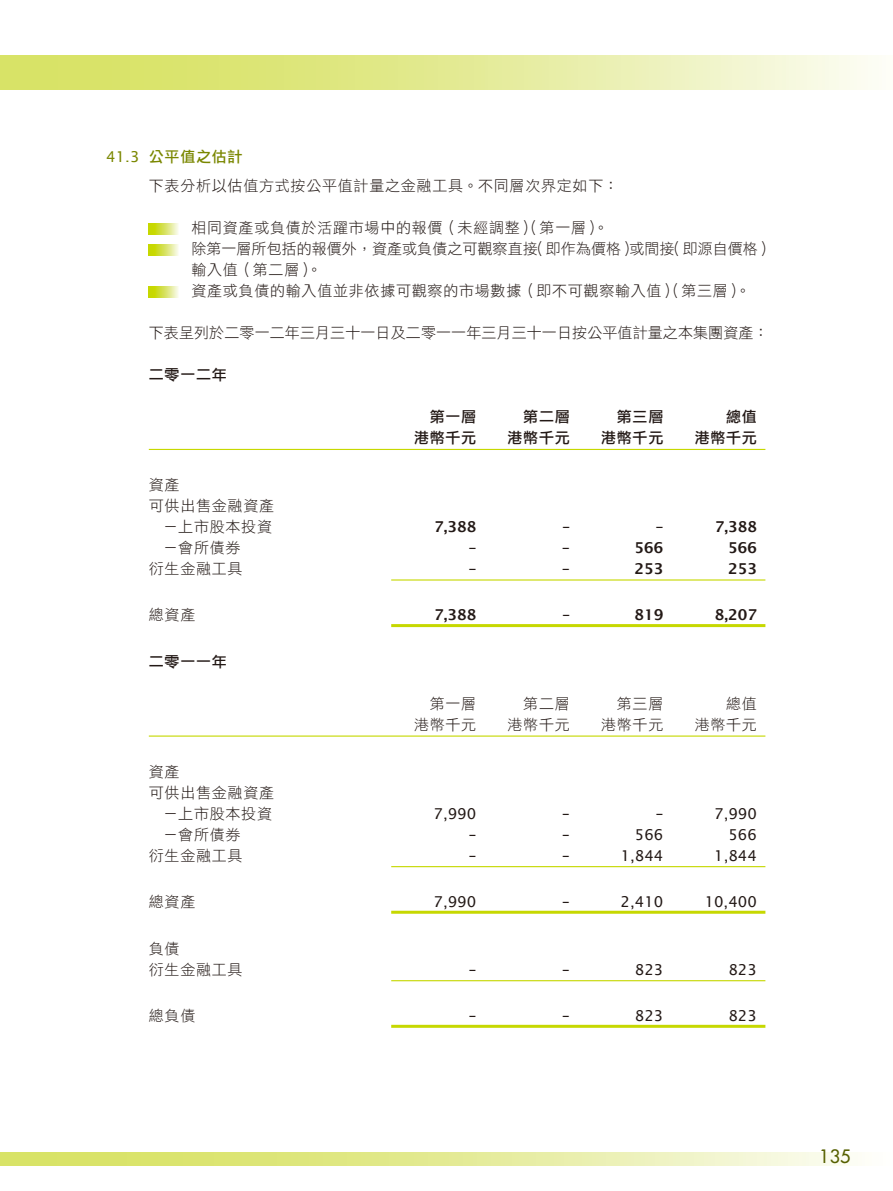
<style>
.page{position:relative;width:893px;height:1191px;background:#fff}
.page>*{position:absolute;margin:0;border:0;box-sizing:border-box;transform-origin:0 0}
.t1{font:500 18px "Futura Std";color:#566000}
.t2{font:15px/21px "DF Li Hei Std W3 E Ten B5 H";letter-spacing:.05em;color:#231916}
.t3{font:15px "Lucida Sans";color:#231916}
.t4{font:600 15px "Lucida Sans";color:#231916}
.t5{font:15px "DF Li Hei Std W3 E Ten B5 H";letter-spacing:.01em;color:#231916}
.t6{font:15px "DF Li Hei Std W5 E Ten B5 H";letter-spacing:.05em;color:#231916}
.t7{font:15px "DF Li Hei Std W5 E Ten B5 H";letter-spacing:.05em;color:#7a8700}
.s1{font-family:"Lucida Sans"}
</style>
<div class="page">
<svg style="left:0;top:1152px;width:858px;height:13px;background:#e5eb9a"></svg>
<svg style="left:0;top:55px;width:879px;height:34px;background:#e5eb9a"></svg>
<svg style="left:149px;top:223px;width:30px;height:11px"></svg>
<svg style="left:149px;top:244px;width:30px;height:11px"></svg>
<svg style="left:149px;top:286px;width:30px;height:11px"></svg>
<hr style="left:149px;top:449px;width:616px;height:1px;background:#c6d800">
<hr style="left:391px;top:579px;width:374px;height:1px;background:#c6d800">
<hr style="left:391px;top:624px;width:374px;height:3px;background:#c6d800">
<hr style="left:149px;top:735px;width:616px;height:1px;background:#c6d800">
<hr style="left:391px;top:866px;width:374px;height:1px;background:#c6d800">
<hr style="left:391px;top:910px;width:374px;height:3px;background:#c6d800">
<hr style="left:391px;top:980px;width:374px;height:1px;background:#c6d800">
<hr style="left:391px;top:1024px;width:374px;height:3px;background:#c6d800">
<p class="t7" style="left:106px;top:150px;width:138px"><span class="s1">41.3</span> 公平值之估計</p>
<p class="t2" style="left:149px;top:177px;width:471px">下表分析以估值方式按公平值計量之金融工具。不同層次界定如下：</p>
<p class="t2" style="left:191px;top:219px;width:583px">相同資產或負債於活躍市場中的報價（未經調整）（第一層）。<br>除第一層所包括的報價外，資產或負債之可觀察直接（即作為價格）或間接（即源自價格）輸入值（第二層）。<br>資產或負債的輸入值並非依據可觀察的市場數據（即不可觀察輸入值）（第三層）。</p>
<p class="t5" style="left:149px;top:327px;width:621px">下表呈列於二零一二年三月三十一日及二零一一年三月三十一日按公平值計量之本集團資產：</p>
<p class="t6" style="left:149px;top:369px;width:79px">二零一二年</p>
<p class="t6" style="left:430px;top:411px;width:48px">第一層</p>
<p class="t6" style="left:523px;top:411px;width:48px">第二層</p>
<p class="t6" style="left:617px;top:411px;width:48px">第三層</p>
<p class="t6" style="left:726px;top:411px;width:32px">總值</p>
<p class="t6" style="left:414px;top:432px;width:64px">港幣千元</p>
<p class="t6" style="left:508px;top:432px;width:64px">港幣千元</p>
<p class="t6" style="left:601px;top:432px;width:64px">港幣千元</p>
<p class="t6" style="left:695px;top:432px;width:64px">港幣千元</p>
<p class="t2" style="left:149px;top:476px;width:32px">資產</p>
<p class="t2" style="left:149px;top:497px;width:127px">可供出售金融資產</p>
<p class="t2" style="left:163px;top:518px;width:110px">－上市股本投資</p>
<p class="t4" style="left:434px;top:517px;width:44px">7,388</p>
<p class="t4" style="left:562px;top:517px;width:9px">–</p>
<p class="t4" style="left:656px;top:517px;width:9px">–</p>
<p class="t4" style="left:715px;top:517px;width:44px">7,388</p>
<p class="t2" style="left:163px;top:539px;width:79px">－會所債券</p>
<p class="t4" style="left:469px;top:538px;width:9px">–</p>
<p class="t4" style="left:562px;top:538px;width:9px">–</p>
<p class="t4" style="left:635px;top:538px;width:30px">566</p>
<p class="t4" style="left:728px;top:538px;width:30px">566</p>
<p class="t2" style="left:149px;top:560px;width:95px">衍生金融工具</p>
<p class="t4" style="left:469px;top:559px;width:9px">–</p>
<p class="t4" style="left:562px;top:559px;width:9px">–</p>
<p class="t4" style="left:635px;top:559px;width:30px">253</p>
<p class="t4" style="left:728px;top:559px;width:30px">253</p>
<p class="t2" style="left:149px;top:606px;width:48px">總資產</p>
<p class="t4" style="left:434px;top:606px;width:44px">7,388</p>
<p class="t4" style="left:562px;top:606px;width:9px">–</p>
<p class="t4" style="left:635px;top:606px;width:30px">819</p>
<p class="t4" style="left:715px;top:606px;width:44px">8,207</p>
<p class="t6" style="left:149px;top:655px;width:79px">二零一一年</p>
<p class="t2" style="left:430px;top:695px;width:48px">第一層</p>
<p class="t2" style="left:523px;top:695px;width:48px">第二層</p>
<p class="t2" style="left:617px;top:695px;width:48px">第三層</p>
<p class="t2" style="left:726px;top:695px;width:32px">總值</p>
<p class="t2" style="left:414px;top:716px;width:64px">港幣千元</p>
<p class="t2" style="left:508px;top:716px;width:64px">港幣千元</p>
<p class="t2" style="left:601px;top:716px;width:64px">港幣千元</p>
<p class="t2" style="left:695px;top:716px;width:64px">港幣千元</p>
<p class="t2" style="left:149px;top:762px;width:32px">資產</p>
<p class="t2" style="left:149px;top:783px;width:127px">可供出售金融資產</p>
<p class="t2" style="left:163px;top:804px;width:110px">－上市股本投資</p>
<p class="t3" style="left:434px;top:804px;width:44px">7,990</p>
<p class="t3" style="left:562px;top:804px;width:9px">–</p>
<p class="t3" style="left:656px;top:804px;width:9px">–</p>
<p class="t3" style="left:714px;top:804px;width:44px">7,990</p>
<p class="t2" style="left:163px;top:825px;width:79px">－會所債券</p>
<p class="t3" style="left:469px;top:825px;width:9px">–</p>
<p class="t3" style="left:562px;top:825px;width:9px">–</p>
<p class="t3" style="left:635px;top:825px;width:30px">566</p>
<p class="t3" style="left:728px;top:825px;width:30px">566</p>
<p class="t2" style="left:149px;top:846px;width:95px">衍生金融工具</p>
<p class="t3" style="left:469px;top:846px;width:9px">–</p>
<p class="t3" style="left:562px;top:846px;width:9px">–</p>
<p class="t3" style="left:621px;top:846px;width:44px">1,844</p>
<p class="t3" style="left:714px;top:846px;width:44px">1,844</p>
<p class="t2" style="left:149px;top:893px;width:48px">總資產</p>
<p class="t3" style="left:434px;top:892px;width:44px">7,990</p>
<p class="t3" style="left:562px;top:892px;width:9px">–</p>
<p class="t3" style="left:621px;top:892px;width:44px">2,410</p>
<p class="t3" style="left:705px;top:892px;width:54px">10,400</p>
<p class="t2" style="left:149px;top:939px;width:95px">負債<br>衍生金融工具</p>
<p class="t3" style="left:469px;top:960px;width:9px">–</p>
<p class="t3" style="left:562px;top:960px;width:9px">–</p>
<p class="t3" style="left:635px;top:960px;width:30px">823</p>
<p class="t3" style="left:728px;top:960px;width:30px">823</p>
<p class="t2" style="left:149px;top:1007px;width:48px">總負債</p>
<p class="t3" style="left:469px;top:1006px;width:9px">–</p>
<p class="t3" style="left:562px;top:1006px;width:9px">–</p>
<p class="t3" style="left:635px;top:1006px;width:30px">823</p>
<p class="t3" style="left:728px;top:1006px;width:30px">823</p>
<p class="t1" style="left:819px;top:1147px;width:33px">135</p>
</div>
